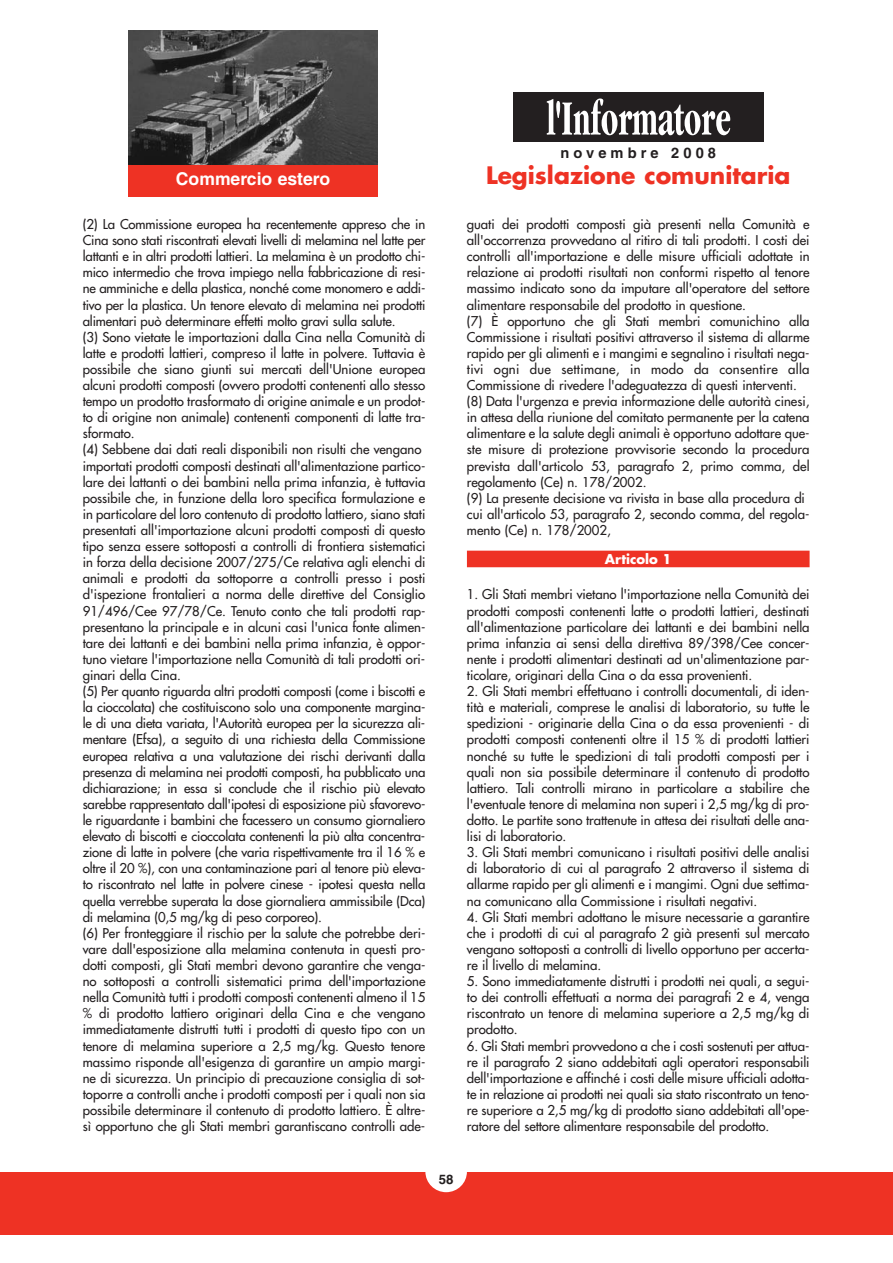
<style>
.page{position:relative;width:893px;height:1263px;background:#fff}
.page>*{position:absolute;margin:0;border:0;box-sizing:border-box;transform-origin:0 0}
.t1{font:700 23.4px "Futura";color:#ee3224}
.t2{font:700 17.55px "Helvetica";color:#fff}
.t3{font:700 14.7px "Helvetica";letter-spacing:.28em;color:#231f20}
.t4{font:13.2px/16px "Futura";color:#231f20;text-align:justify}
.t5{font:700 13.2px "Futura";color:#fff}
.t6{font:700 13.2px "Helvetica";color:#231f20}
</style>
<div class="page">
<div style="left:467px;top:551px;width:342px;height:16px;background:#ee3224"></div>
<div style="left:0;top:1172px;width:892px;height:62px;background:#ee3224"></div>
<div style="left:425px;top:1151px;width:42px;height:41px;background:#fff;border-radius:50%"></div>
<div style="left:128px;top:165px;width:249px;height:32px;background:#ee3224"></div>
<img style="left:128px;top:30px;width:249px;height:135px">
<div style="left:513px;top:93px;width:250px;height:49px;background:#231f20"></div>
<svg style="left:546px;top:98px;width:184px;height:37px"></svg>
<h2 class="t2" style="left:176px;top:173px;width:156px">Commercio estero</h2>
<p class="t3" style="left:560px;top:148px;width:157px">novembre 2008</p>
<h1 class="t1" style="left:486px;top:165px;width:306px">Legislazione comunitaria</h1>
<p class="t4" style="left:83px;top:217px;width:344px;text-align:left">(2) La Commissione europea ha recentemente appreso che in Cina sono stati riscontrati elevati livelli di melamina nel latte per lattanti e in altri prodotti lattieri. La melamina è un prodotto chi&shy;mico intermedio che trova impiego nella fabbricazione di resi&shy;ne amminiche e della plastica, nonché come monomero e addi&shy;tivo per la plastica. Un tenore elevato di melamina nei prodotti alimentari può determinare effetti molto gravi sulla salute.<br>(3) Sono vietate le importazioni dalla Cina nella Comunità di latte e prodotti lattieri, compreso il latte in polvere. Tuttavia è possibile che siano giunti sui mercati dell'Unione europea alcuni prodotti composti (ovvero prodotti contenenti allo stesso tempo un prodotto trasformato di origine animale e un prodot&shy;to di origine non animale) contenenti componenti di latte tra&shy;sformato.<br>(4) Sebbene dai dati reali disponibili non risulti che vengano importati prodotti composti destinati all'alimentazione partico&shy;lare dei lattanti o dei bambini nella prima infanzia, è tuttavia possibile che, in funzione della loro specifica formulazione e in particolare del loro contenuto di prodotto lattiero, siano stati presentati all'importazione alcuni prodotti composti di questo tipo senza essere sottoposti a controlli di frontiera sistematici in forza della decisione 2007/275/Ce relativa agli elenchi di animali e prodotti da sottoporre a controlli presso i posti d'ispezione frontalieri a norma delle direttive del Consiglio 91/496/Cee 97/78/Ce. Tenuto conto che tali prodotti rap&shy;presentano la principale e in alcuni casi l'unica fonte alimen&shy;tare dei lattanti e dei bambini nella prima infanzia, è oppor&shy;tuno vietare l'importazione nella Comunità di tali prodotti ori&shy;ginari della Cina.<br>(5) Per quanto riguarda altri prodotti composti (come i biscotti e la cioccolata) che costituiscono solo una componente margina&shy;le di una dieta variata, l'Autorità europea per la sicurezza ali&shy;mentare (Efsa), a seguito di una richiesta della Commissione europea relativa a una valutazione dei rischi derivanti dalla presenza di melamina nei prodotti composti, ha pubblicato una dichiarazione; in essa si conclude che il rischio più elevato sarebbe rappresentato dall'ipotesi di esposizione più sfavorevo&shy;le riguardante i bambini che facessero un consumo giornaliero elevato di biscotti e cioccolata contenenti la più alta concentra&shy;zione di latte in polvere (che varia rispettivamente tra il 16 % e oltre il 20 %), con una contaminazione pari al tenore più eleva&shy;to riscontrato nel latte in polvere cinese - ipotesi questa nella quella verrebbe superata la dose giornaliera ammissibile (Dca) di melamina (0,5 mg/kg di peso corporeo).<br>(6) Per fronteggiare il rischio per la salute che potrebbe deri&shy;vare dall'esposizione alla melamina contenuta in questi pro&shy;dotti composti, gli Stati membri devono garantire che venga&shy;no sottoposti a controlli sistematici prima dell'importazione nella Comunità tutti i prodotti composti contenenti almeno il 15 % di prodotto lattiero originari della Cina e che vengano immediatamente distrutti tutti i prodotti di questo tipo con un tenore di melamina superiore a 2,5 mg/kg. Questo tenore massimo risponde all'esigenza di garantire un ampio margi&shy;ne di sicurezza. Un principio di precauzione consiglia di sot&shy;toporre a controlli anche i prodotti composti per i quali non sia possibile determinare il contenuto di prodotto lattiero. È altre&shy;sì opportuno che gli Stati membri garantiscano controlli ade-</p>
<p class="t4" style="left:467px;top:217px;width:344px;text-align:left">guati dei prodotti composti già presenti nella Comunità e all'occorrenza provvedano al ritiro di tali prodotti. I costi dei controlli all'importazione e delle misure ufficiali adottate in relazione ai prodotti risultati non conformi rispetto al tenore massimo indicato sono da imputare all'operatore del settore alimentare responsabile del prodotto in questione.<br>(7) È opportuno che gli Stati membri comunichino alla Commissione i risultati positivi attraverso il sistema di allarme rapido per gli alimenti e i mangimi e segnalino i risultati nega&shy;tivi ogni due settimane, in modo da consentire alla Commissione di rivedere l'adeguatezza di questi interventi. (8) Data l'urgenza e previa informazione delle autorità cinesi, in attesa della riunione del comitato permanente per la catena alimentare e la salute degli animali è opportuno adottare que&shy;ste misure di protezione provvisorie secondo la procedura prevista dall'articolo 53, paragrafo 2, primo comma, del regolamento (Ce) n. 178/2002.<br>(9) La presente decisione va rivista in base alla procedura di cui all'articolo 53, paragrafo 2, secondo comma, del regola&shy;mento (Ce) n. 178/2002,</p>
<p class="t5" style="left:605px;top:553px;width:68px">Articolo 1</p>
<p class="t4" style="left:467px;top:587px;width:344px">1. Gli Stati membri vietano l'importazione nella Comunità dei prodotti composti contenenti latte o prodotti lattieri, destinati all'alimentazione particolare dei lattanti e dei bambini nella prima infanzia ai sensi della direttiva 89/398/Cee concer&shy;nente i prodotti alimentari destinati ad un'alimentazione par&shy;ticolare, originari della Cina o da essa provenienti.</p>
<p class="t4" style="left:467px;top:684px;width:344px">2. Gli Stati membri effettuano i controlli documentali, di iden&shy;tità e materiali, comprese le analisi di laboratorio, su tutte le spedizioni - originarie della Cina o da essa provenienti - di prodotti composti contenenti oltre il 15 % di prodotti lattieri nonché su tutte le spedizioni di tali prodotti composti per i quali non sia possibile determinare il contenuto di prodotto lattiero. Tali controlli mirano in particolare a stabilire che l'eventuale tenore di melamina non superi i 2,5 mg/kg di pro&shy;dotto. Le partite sono trattenute in attesa dei risultati delle ana&shy;lisi di laboratorio.</p>
<p class="t4" style="left:467px;top:845px;width:344px">3. Gli Stati membri comunicano i risultati positivi delle analisi di laboratorio di cui al paragrafo 2 attraverso il sistema di allarme rapido per gli alimenti e i mangimi. Ogni due settima&shy;na comunicano alla Commissione i risultati negativi.</p>
<p class="t4" style="left:467px;top:910px;width:344px">4. Gli Stati membri adottano le misure necessarie a garantire che i prodotti di cui al paragrafo 2 già presenti sul mercato vengano sottoposti a controlli di livello opportuno per accerta&shy;re il livello di melamina.</p>
<p class="t4" style="left:467px;top:974px;width:344px">5. Sono immediatamente distrutti i prodotti nei quali, a segui&shy;to dei controlli effettuati a norma dei paragrafi 2 e 4, venga riscontrato un tenore di melamina superiore a 2,5 mg/kg di prodotto.</p>
<p class="t4" style="left:467px;top:1039px;width:344px">6. Gli Stati membri provvedono a che i costi sostenuti per attua&shy;re il paragrafo 2 siano addebitati agli operatori responsabili dell'importazione e affinché i costi delle misure ufficiali adotta&shy;te in relazione ai prodotti nei quali sia stato riscontrato un teno&shy;re superiore a 2,5 mg/kg di prodotto siano addebitati all'ope&shy;ratore del settore alimentare responsabile del prodotto.</p>
<p class="t6" style="left:439px;top:1175px;width:16px">58</p>
</div>
